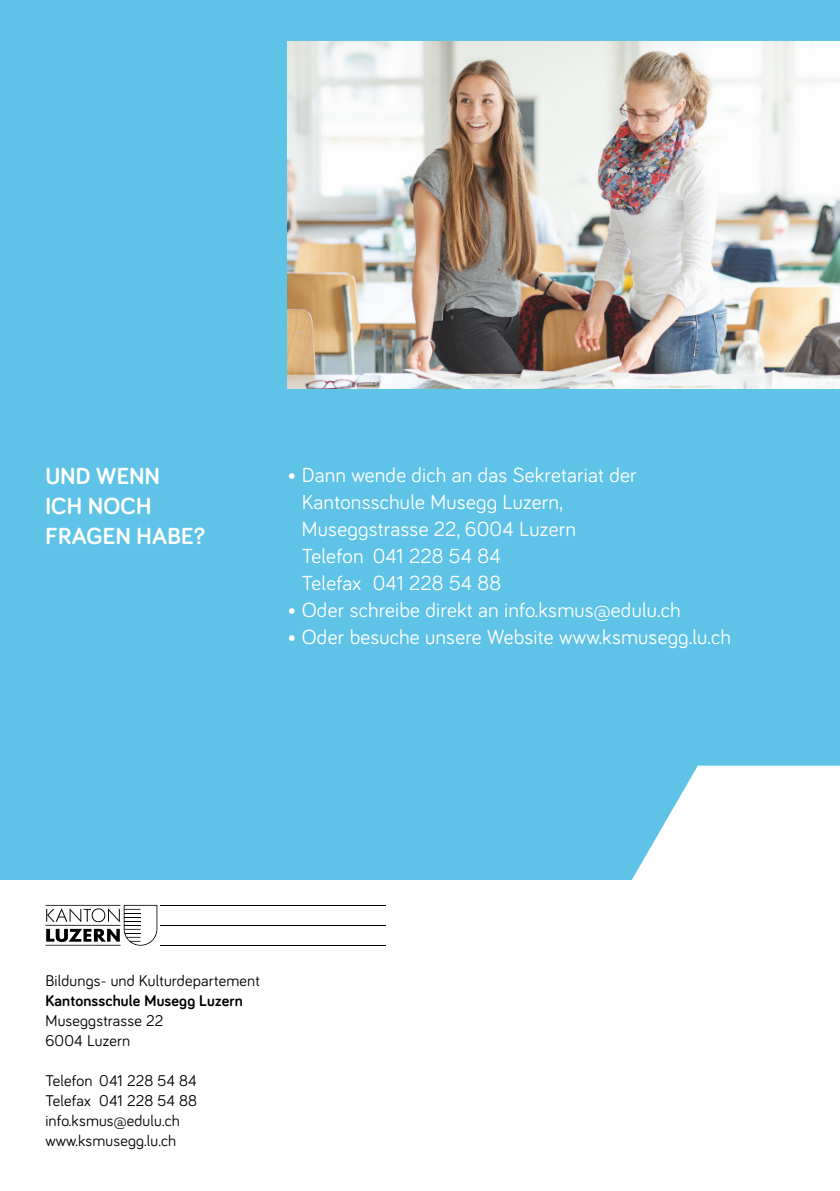
<style>
.page{position:relative;width:840px;height:1191px;background:#fff}
.page>*{position:absolute;margin:0;border:0;box-sizing:border-box;transform-origin:0 0}
.t1{font:700 24px/30px "Bariol";letter-spacing:.01em;color:#fff}
.t2{font:21px/27px "Bariol";letter-spacing:.01em;color:#fff}
.t3{font:16px/20px "Bariol";letter-spacing:.01em;color:#000}
.t4{font:700 16px "Bariol";letter-spacing:.01em;color:#000}
</style>
<div class="page">
<div style="left:0;top:0;width:839px;height:879px;background:#5ec3e6"></div>
<svg style="left:555px;top:765px;width:284px;height:115px;fill:#fff"></svg>
<hr style="left:160px;top:925px;width:226px;height:1px;background:#000">
<hr style="left:160px;top:944px;width:226px;height:1px;background:#000">
<svg style="left:45px;top:905px;width:112px;height:40px"></svg>
<hr style="left:160px;top:905px;width:226px;height:1px;background:#000">
<img style="left:287px;top:41px;width:552px;height:347px">
<p class="t1" style="left:45px;top:460px;width:161px">UND WENN<br>ICH NOCH<br>FRAGEN HABE?</p>
<p class="t2" style="left:301px;top:460px;width:336px;text-indent:-14px">• Dann wende dich an das Sekretariat der<br>Kantonsschule Musegg Luzern,<br>Museggstrasse 22, 6004 Luzern<br>Telefon 041 228 54 84<br>Telefax 041 228 54 88</p>
<p class="t2" style="left:287px;top:595px;width:394px">• Oder schreibe direkt an info.ksmus@edulu.ch</p>
<p class="t2" style="left:287px;top:622px;width:444px">• Oder besuche unsere Website www.ksmusegg.lu.ch</p>
<p class="t3" style="left:45px;top:969px;width:216px">Bildungs- und Kulturdepartement</p>
<p class="t4" style="left:45px;top:989px;width:199px">Kantonsschule Musegg Luzern</p>
<p class="t3" style="left:45px;top:1009px;width:119px">Museggstrasse 22<br>6004 Luzern</p>
<p class="t3" style="left:45px;top:1069px;width:153px">Telefon 041 228 54 84<br>Telefax 041 228 54 88 info.ksmus@edulu.ch www.ksmusegg.lu.ch</p>
</div>
